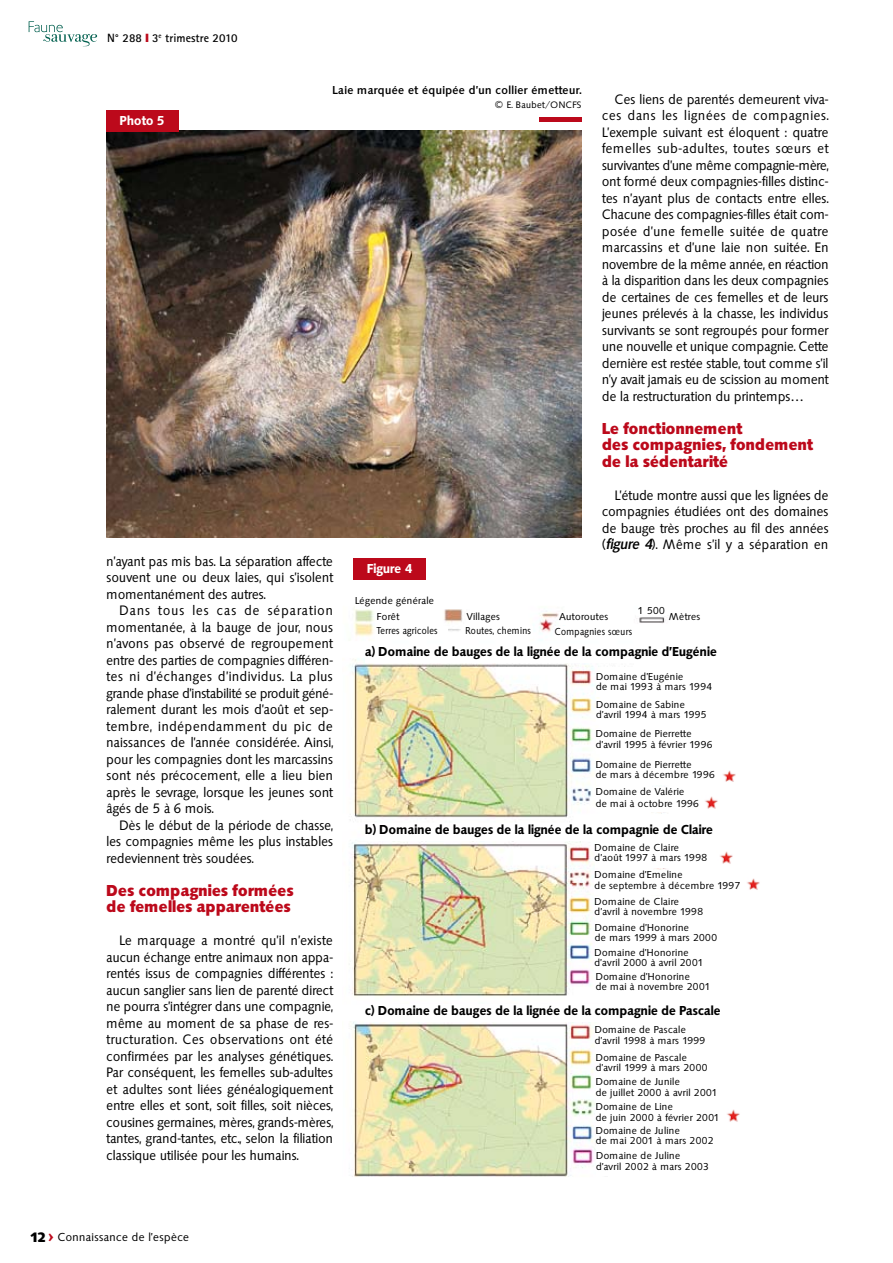
<style>
.page{position:relative;width:893px;height:1263px;background:#fff}
.page>*{position:absolute;margin:0;border:0;box-sizing:border-box;transform-origin:0 0}
.t1{font:700 16.5px/16.5px "Saxony";letter-spacing:-.02em;color:#bc091b;scale:.95 1}
.t2{font:14.25px/16.5px "Saxony";letter-spacing:-.02em;color:#000;text-align:justify;scale:.95 1}
.t3{font:700 14.25px "Saxony";color:#000;scale:.95 1}
.t4{font:600 13.5px "Saxony";letter-spacing:-.02em;color:#000;scale:.95 1}
.t5{font:600 13.5px "Saxony";letter-spacing:-.02em;color:#fff;scale:.95 1}
.t6{font:500 12px "Saxony";color:#000}
.t7{font:12px "Saxony";color:#000}
.t8{font:700 12px "Rotis Sans Serif";color:#000}
.t9{font:10.5px/10.5px "Saxony";color:#000}
.t10{font:9.75px "Saxony";color:#000}
.s1{color:#bc091b}
.s2{font-weight:500;font-style:italic}
.s3{font-weight:700;font-size:18px;color:#bc091b}
</style>
<div class="page">
<svg style="left:29px;top:21px;width:68px;height:25px"></svg>
<img style="left:106px;top:130px;width:476px;height:407px">
<hr style="left:539px;top:117px;width:43px;height:4px;background:#bc091b">
<div style="left:354px;top:559px;width:72px;height:21px;background:#bc091b"></div>
<img style="left:350px;top:607px;width:316px;height:570px">
<div style="left:365px;top:645px;width:407px;height:17px;background:#fff"></div>
<div style="left:365px;top:823px;width:407px;height:17px;background:#fff"></div>
<div style="left:365px;top:1005px;width:407px;height:17px;background:#fff"></div>
<div style="left:596px;top:672px;width:132px;height:24px;background:#fff"></div>
<div style="left:596px;top:699px;width:132px;height:25px;background:#fff"></div>
<div style="left:596px;top:729px;width:131px;height:25px;background:#fff"></div>
<div style="left:596px;top:760px;width:131px;height:24px;background:#fff"></div>
<div style="left:596px;top:787px;width:131px;height:25px;background:#fff"></div>
<img style="left:723px;top:770px;width:13px;height:12px">
<img style="left:705px;top:796px;width:13px;height:13px">
<div style="left:595px;top:843px;width:131px;height:24px;background:#fff"></div>
<img style="left:720px;top:851px;width:13px;height:13px">
<div style="left:595px;top:870px;width:159px;height:25px;background:#fff"></div>
<div style="left:595px;top:896px;width:131px;height:25px;background:#fff"></div>
<div style="left:595px;top:923px;width:132px;height:24px;background:#fff"></div>
<div style="left:594px;top:947px;width:132px;height:25px;background:#fff"></div>
<div style="left:596px;top:972px;width:131px;height:24px;background:#fff"></div>
<img style="left:747px;top:878px;width:13px;height:12px">
<div style="left:595px;top:1025px;width:131px;height:25px;background:#fff"></div>
<div style="left:596px;top:1053px;width:131px;height:24px;background:#fff"></div>
<div style="left:596px;top:1077px;width:131px;height:25px;background:#fff"></div>
<div style="left:596px;top:1102px;width:131px;height:25px;background:#fff"></div>
<img style="left:727px;top:1109px;width:13px;height:13px">
<div style="left:596px;top:1125px;width:131px;height:25px;background:#fff"></div>
<div style="left:596px;top:1151px;width:132px;height:25px;background:#fff"></div>
<div style="left:355px;top:596px;width:132px;height:13px;background:#fff"></div>
<div style="left:377px;top:612px;width:31px;height:12px;background:#fff"></div>
<div style="left:377px;top:626px;width:70px;height:13px;background:#fff"></div>
<div style="left:467px;top:612px;width:48px;height:12px;background:#fff"></div>
<div style="left:465px;top:626px;width:68px;height:13px;background:#fff"></div>
<div style="left:559px;top:612px;width:62px;height:12px;background:#fff"></div>
<div style="left:555px;top:626px;width:82px;height:13px;background:#fff"></div>
<div style="left:638px;top:606px;width:30px;height:9px;background:#fff"></div>
<div style="left:106px;top:110px;width:73px;height:21px;background:#bc091b"></div>
<p class="t8" style="left:107px;top:30px;width:132px">N° 288 <span class="s1">❙</span> 3<sup>e</sup> trimestre 2010</p>
<p class="t5" style="left:120px;top:113px;width:49px">Photo 5</p>
<p class="t6" style="left:333px;top:84px;width:251px">Laie marquée et équipée d’un collier émetteur.</p>
<p class="t10" style="left:495px;top:99px;width:88px">© E. Baubet/ONCFS</p>
<p class="t2" style="left:602px;top:91px;width:240px;text-indent:13px">Ces liens de parentés demeurent viva&shy;ces dans les lignées de compagnies.<br>L’exemple suivant est éloquent : quatre femelles sub-adultes, toutes sœurs et survivantes d’une même compagnie-mère, ont formé deux compagnies-filles distinc&shy;tes n’ayant plus de contacts entre elles.<br>Chacune des compagnies-filles était com&shy;posée d’une femelle suitée de quatre marcassins et d’une laie non suitée. En novembre de la même année, en réaction à la disparition dans les deux compagnies de certaines de ces femelles et de leurs jeunes prélevés à la chasse, les individus survivants se sont regroupés pour former une nouvelle et unique compagnie. Cette dernière est restée stable, tout comme s’il n’y avait jamais eu de scission au moment de la restructuration du printemps…</p>
<p class="t1" style="left:602px;top:420px;width:224px">Le fonctionnement<br>des compagnies, fondement de la sédentarité</p>
<p class="t2" style="left:602px;top:487px;width:240px;text-indent:13px">L’étude montre aussi que les lignées de compagnies étudiées ont des domaines de bauge très proches au fil des années (<span class="s2">figure 4</span>). Même s’il y a séparation en</p>
<p class="t2" style="left:107px;top:553px;width:240px">n’ayant pas mis bas. La séparation affecte souvent une ou deux laies, qui s’isolent momentanément des autres.</p>
<p class="t2" style="left:107px;top:602px;width:240px;text-indent:13px">Dans tous les cas de séparation momentanée, à la bauge de jour, nous n’avons pas observé de regroupement entre des parties de compagnies différen&shy;tes ni d’échanges d’individus. La plus grande phase d’instabilité se produit géné&shy;ralement durant les mois d’août et sep&shy;tembre, indépendamment du pic de naissances de l’année considérée. Ainsi, pour les compagnies dont les marcassins sont nés précocement, elle a lieu bien après le sevrage, lorsque les jeunes sont âgés de 5 à 6 mois.</p>
<p class="t2" style="left:107px;top:817px;width:240px;text-indent:13px">Dès le début de la période de chasse, les compagnies même les plus instables redeviennent très soudées.</p>
<p class="t1" style="left:107px;top:882px;width:199px">Des compagnies formées de femelles apparentées</p>
<p class="t2" style="left:107px;top:932px;width:240px;text-indent:13px">Le marquage a montré qu’il n’existe aucun échange entre animaux non appa&shy;rentés issus de compagnies différentes : aucun sanglier sans lien de parenté direct ne pourra s’intégrer dans une compagnie, même au moment de sa phase de res&shy;tructuration. Ces observations ont été confirmées par les analyses génétiques.<br>Par conséquent, les femelles sub-adultes et adultes sont liées généalogiquement entre elles et sont, soit filles, soit nièces, cousines germaines, mères, grands-mères, tantes, grand-tantes, etc., selon la filiation classique utilisée pour les humains.</p>
<p class="t5" style="left:367px;top:561px;width:49px">Figure 4</p>
<p class="t9" style="left:377px;top:593px;width:62px;line-height:15px;text-indent:-22px">Légende générale<br>Forêt<br>Terres agricoles</p>
<p class="t9" style="left:638px;top:605px;width:29px">1 500</p>
<p class="t9" style="left:465px;top:609px;width:67px;line-height:14.7px">Villages<br>Routes, chemins</p>
<p class="t9" style="left:555px;top:609px;width:79px;line-height:14.9px;text-indent:5px">Autoroutes<br>Compagnies sœurs</p>
<p class="t9" style="left:669px;top:611px;width:33px">Mètres</p>
<p class="t4" style="left:365px;top:644px;width:372px">a) Domaine de bauges de la lignée de la compagnie d’Eugénie</p>
<p class="t9" style="left:596px;top:671px;width:118px">Domaine d’Eugénie<br>de mai 1993 à mars 1994</p>
<p class="t9" style="left:596px;top:699px;width:113px">Domaine de Sabine d’avril 1994 à mars 1995</p>
<p class="t9" style="left:596px;top:729px;width:119px">Domaine de Pierrette d’avril 1995 à février 1996</p>
<p class="t9" style="left:596px;top:759px;width:121px">Domaine de Pierrette<br>de mars à décembre 1996</p>
<p class="t9" style="left:596px;top:786px;width:105px;line-height:12px">Domaine de Valérie<br>de mai à octobre 1996</p>
<p class="t9" style="left:595px;top:842px;width:114px">Domaine de Claire d’août 1997 à mars 1998</p>
<p class="t9" style="left:595px;top:869px;width:148px">Domaine d’Emeline<br>de septembre à décembre 1997</p>
<p class="t9" style="left:595px;top:896px;width:110px">Domaine de Claire d’avril à novembre 1998</p>
<p class="t9" style="left:595px;top:922px;width:124px">Domaine d’Honorine<br>de mars 1999 à mars 2000</p>
<p class="t9" style="left:594px;top:947px;width:111px">Domaine d’Honorine d’avril 2000 à avril 2001</p>
<p class="t9" style="left:596px;top:971px;width:117px">Domaine d’Honorine<br>de mai à novembre 2001</p>
<p class="t9" style="left:595px;top:1025px;width:113px">Domaine de Pascale d’avril 1998 à mars 1999</p>
<p class="t9" style="left:596px;top:1052px;width:114px">Domaine de Pascale d’avril 1999 à mars 2000</p>
<p class="t9" style="left:596px;top:1077px;width:124px">Domaine de Junile<br>de juillet 2000 à avril 2001</p>
<p class="t9" style="left:596px;top:1102px;width:126px">Domaine de Line<br>de juin 2000 à février 2001</p>
<p class="t9" style="left:596px;top:1125px;width:120px">Domaine de Juline<br>de mai 2001 à mars 2002</p>
<p class="t9" style="left:596px;top:1150px;width:115px">Domaine de Juline<br>d’avril 2002 à mars 2003</p>
<p class="t4" style="left:365px;top:821px;width:368px">b) Domaine de bauges de la lignée de la compagnie de Claire</p>
<p class="t4" style="left:365px;top:1003px;width:376px">c) Domaine de bauges de la lignée de la compagnie de Pascale</p>
<p class="t7" style="left:49px;top:1230px;width:142px"><span class="s3">&gt;</span> Connaissance de l’espèce</p>
<p class="t3" style="left:31px;top:1229px;width:18px">12</p>
</div>
